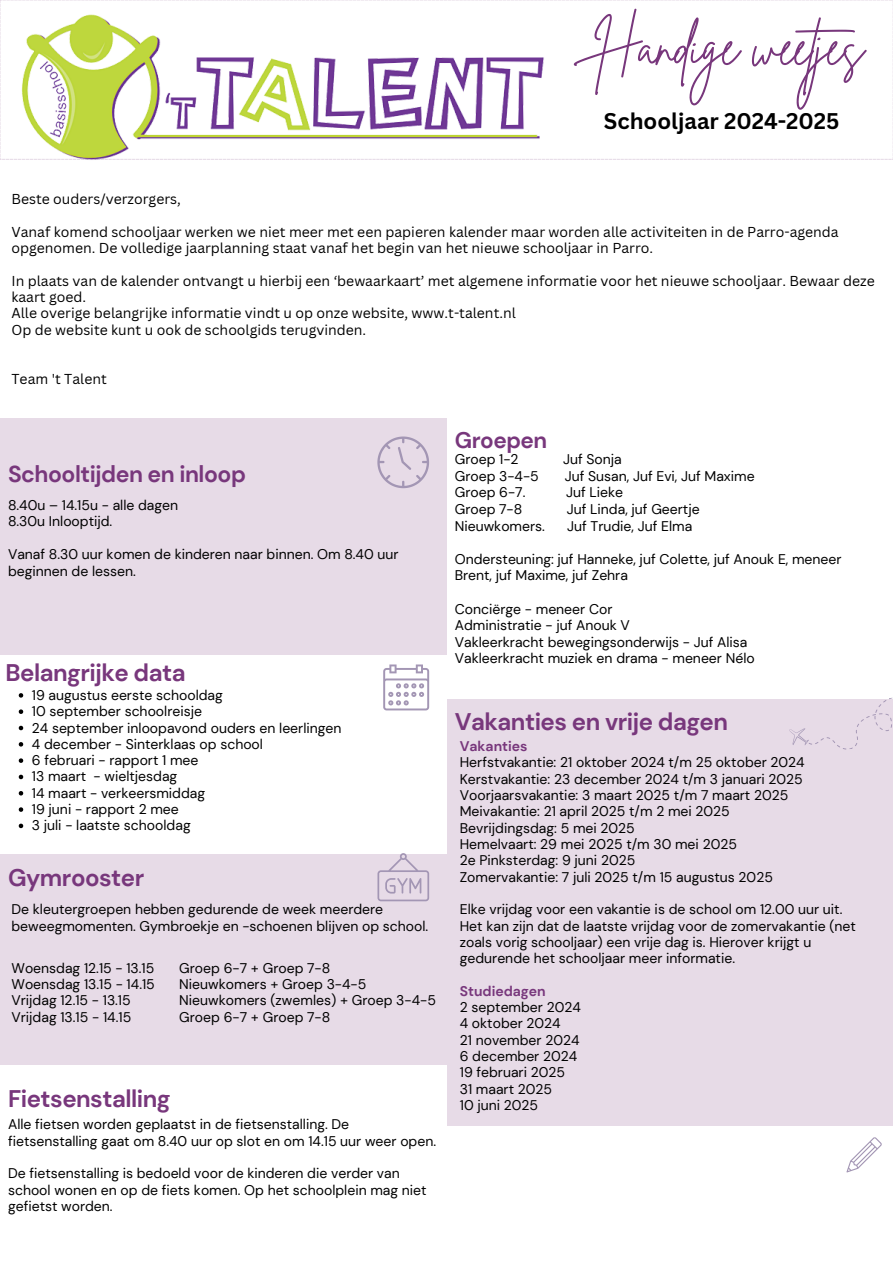
<style>
.page{position:relative;width:893px;height:1263px;background:#fff}
.page>*{position:absolute;margin:0;border:0;box-sizing:border-box;transform-origin:0 0}
.t1{font:53.18px "Brittany Signature";letter-spacing:-.025em;color:#78377c}
.t2{font:700 24px "DM Sans";letter-spacing:-.02em;color:#78377c}
.t3{font:700 23.02px "DM Sans";letter-spacing:-.02em;color:#78377c}
.t4{font:700 22.5px "DM Sans";letter-spacing:-.02em;color:#78377c}
.t5{font:700 22.05px "Canva Sans";color:#000}
.t6{font:14.02px/16.4px "DM Sans";color:#000}
.t7{font:14.02px/16.4px "Canva Sans";color:#000}
.t8{font:700 14.02px "DM Sans";color:#78377c}
</style>
<div class="page">
<svg style="left:0;top:0;width:893px;height:159px"></svg>
<div style="left:0;top:418px;width:447px;height:237px;background:#e7dbe7"></div>
<div style="left:446px;top:418px;width:447px;height:261px;background:#fff"></div>
<svg style="left:377px;top:436px;width:52px;height:52px"></svg>
<svg style="left:19px;top:693px;width:4px;height:5px"></svg>
<svg style="left:19px;top:709px;width:4px;height:5px"></svg>
<svg style="left:19px;top:726px;width:4px;height:4px"></svg>
<svg style="left:19px;top:742px;width:4px;height:4px"></svg>
<svg style="left:19px;top:758px;width:4px;height:5px"></svg>
<svg style="left:19px;top:775px;width:4px;height:4px"></svg>
<svg style="left:19px;top:791px;width:4px;height:4px"></svg>
<svg style="left:19px;top:807px;width:4px;height:5px"></svg>
<svg style="left:19px;top:824px;width:4px;height:4px"></svg>
<svg style="left:383px;top:664px;width:46px;height:46px"></svg>
<div style="left:446px;top:699px;width:447px;height:426px;background:#e7dbe7"></div>
<svg style="left:789px;top:697px;width:104px;height:53px"></svg>
<svg style="left:846px;top:1137px;width:35px;height:35px"></svg>
<img style="left:11px;top:7px;width:541px;height:153px">
<div style="left:0;top:854px;width:447px;height:211px;background:#e7dbe7"></div>
<svg style="left:377px;top:853px;width:52px;height:48px"></svg>
<p class="t1" style="left:595px;top:12px;width:276px">Handige weetjes</p>
<p class="t5" style="left:604px;top:105px;width:237px">Schooljaar 2024-2025</p>
<p class="t7" style="left:11px;top:190px;width:171px">Beste ouders/verzorgers,</p>
<p class="t7" style="left:11px;top:223px;width:829px">Vanaf komend schooljaar werken we niet meer met een papieren kalender maar worden alle activiteiten in de Parro-agenda opgenomen. De volledige jaarplanning staat vanaf het begin van het nieuwe schooljaar in Parro.</p>
<p class="t7" style="left:11px;top:272px;width:864px">In plaats van de kalender ontvangt u hierbij een ‘bewaarkaart’ met algemene informatie voor het nieuwe schooljaar. Bewaar deze kaart goed.</p>
<p class="t7" style="left:11px;top:305px;width:506px">Alle overige belangrijke informatie vindt u op onze website, www.t-talent.nl</p>
<p class="t7" style="left:11px;top:321px;width:356px">Op de website kunt u ook de schoolgids terugvinden.</p>
<p class="t7" style="left:11px;top:370px;width:97px">Team 't Talent</p>
<p class="t3" style="left:8px;top:459px;width:239px">Schooltijden en inloop</p>
<h2 class="t6" style="left:8px;top:497px;width:172px">8.40u – 14.15u - alle dagen</h2>
<p class="t6" style="left:8px;top:513px;width:106px">8.30u Inlooptijd.</p>
<p class="t6" style="left:8px;top:546px;width:392px;line-height:16.6px">Vanaf 8.30 uur komen de kinderen naar binnen. Om 8.40 uur beginnen de lessen.</p>
<h1 class="t2" style="left:6px;top:657px;width:182px">Belangrijke data</h1>
<h2 class="t6" style="left:32px;top:687px;width:192px">19 augustus eerste schooldag</h2>
<p class="t6" style="left:32px;top:703px;width:172px">10 september schoolreisje</p>
<p class="t6" style="left:32px;top:719px;width:311px">24 september inloopavond ouders en leerlingen</p>
<p class="t6" style="left:32px;top:736px;width:233px">4 december - Sinterklaas op school</p>
<p class="t6" style="left:32px;top:752px;width:168px">6 februari - rapport 1 mee</p>
<p class="t6" style="left:32px;top:768px;width:147px">13 maart - wieltjesdag</p>
<p class="t6" style="left:32px;top:785px;width:175px">14 maart - verkeersmiddag</p>
<p class="t6" style="left:32px;top:801px;width:148px">19 juni - rapport 2 mee</p>
<p class="t6" style="left:32px;top:817px;width:160px">3 juli - laatste schooldag</p>
<p class="t2" style="left:8px;top:862px;width:138px">Gymrooster</p>
<p class="t6" style="left:11px;top:901px;width:418px">De kleutergroepen hebben gedurende de week meerdere beweegmomenten. Gymbroekje en -schoenen blijven op school.</p>
<p class="t6" style="left:11px;top:960px;width:144px">Woensdag 12.15 - 13.15</p>
<p class="t6" style="left:11px;top:976px;width:145px">Woensdag 13.15 - 14.15</p>
<p class="t6" style="left:11px;top:992px;width:121px">Vrijdag 12.15 - 13.15</p>
<p class="t6" style="left:11px;top:1008px;width:121px">Vrijdag 13.15 - 14.15</p>
<p class="t6" style="left:179px;top:960px;width:153px">Groep 6-7 + Groep 7-8</p>
<p class="t6" style="left:179px;top:976px;width:188px">Nieuwkomers + Groep 3-4-5</p>
<p class="t6" style="left:179px;top:992px;width:258px">Nieuwkomers (zwemles) + Groep 3-4-5</p>
<p class="t6" style="left:179px;top:1008px;width:153px">Groep 6-7 + Groep 7-8</p>
<p class="t2" style="left:8px;top:1083px;width:164px">Fietsenstalling</p>
<p class="t6" style="left:8px;top:1116px;width:429px">Alle fietsen worden geplaatst in de fietsenstalling. De fietsenstalling gaat om 8.40 uur op slot en om 14.15 uur weer open.</p>
<p class="t6" style="left:8px;top:1165px;width:420px">De fietsenstalling is bedoeld voor de kinderen die verder van school wonen en op de fiets komen. Op het schoolplein mag niet gefietst worden.</p>
<p class="t4" style="left:455px;top:425px;width:94px">Groepen</p>
<p class="t6" style="left:455px;top:451px;width:65px">Groep 1-2</p>
<p class="t6" style="left:563px;top:451px;width:60px">Juf Sonja</p>
<h2 class="t6" style="left:455px;top:468px;width:86px">Groep 3-4-5</h2>
<h2 class="t6" style="left:565px;top:468px;width:191px">Juf Susan, Juf Evi, Juf Maxime</h2>
<p class="t6" style="left:455px;top:484px;width:72px">Groep 6-7.</p>
<p class="t6" style="left:566px;top:484px;width:59px">Juf Lieke</p>
<p class="t6" style="left:455px;top:501px;width:69px">Groep 7-8</p>
<p class="t6" style="left:567px;top:501px;width:134px">Juf Linda, juf Geertje</p>
<p class="t6" style="left:455px;top:518px;width:92px">Nieuwkomers.</p>
<p class="t6" style="left:567px;top:518px;width:127px">Juf Trudie, Juf Elma</p>
<p class="t6" style="left:455px;top:551px;width:388px;line-height:16.6px">Ondersteuning: juf Hanneke, juf Colette, juf Anouk E, meneer<br>Brent, juf Maxime, juf Zehra</p>
<p class="t6" style="left:455px;top:601px;width:159px">Conciërge - meneer Cor</p>
<p class="t6" style="left:455px;top:617px;width:177px">Administratie - juf Anouk V</p>
<p class="t6" style="left:455px;top:634px;width:294px">Vakleerkracht bewegingsonderwijs - Juf Alisa</p>
<p class="t6" style="left:455px;top:650px;width:301px">Vakleerkracht muziek en drama - meneer Nélo</p>
<p class="t2" style="left:455px;top:706px;width:275px">Vakanties en vrije dagen</p>
<p class="t8" style="left:460px;top:737px;width:69px">Vakanties</p>
<p class="t6" style="left:460px;top:754px;width:346px">Herfstvakantie: 21 oktober 2024 t/m 25 oktober 2024</p>
<p class="t6" style="left:460px;top:771px;width:344px">Kerstvakantie: 23 december 2024 t/m 3 januari 2025</p>
<p class="t6" style="left:460px;top:787px;width:330px">Voorjaarsvakantie: 3 maart 2025 t/m 7 maart 2025</p>
<p class="t6" style="left:460px;top:803px;width:271px">Meivakantie: 21 april 2025 t/m 2 mei 2025</p>
<p class="t6" style="left:460px;top:820px;width:176px">Bevrijdingsdag: 5 mei 2025</p>
<p class="t6" style="left:460px;top:836px;width:279px">Hemelvaart: 29 mei 2025 t/m 30 mei 2025</p>
<p class="t6" style="left:460px;top:852px;width:177px">2e Pinksterdag: 9 juni 2025</p>
<p class="t6" style="left:460px;top:868px;width:315px">Zomervakantie: 7 juli 2025 t/m 15 augustus 2025</p>
<p class="t6" style="left:460px;top:901px;width:384px">Elke vrijdag voor een vakantie is de school om 12.00 uur uit.</p>
<h2 class="t6" style="left:460px;top:917px;width:398px">Het kan zijn dat de laatste vrijdag voor de zomervakantie (net zoals vorig schooljaar) een vrije dag is. Hierover krijgt u</h2>
<h2 class="t6" style="left:460px;top:950px;width:277px">gedurende het schooljaar meer informatie.</h2>
<p class="t8" style="left:460px;top:982px;width:88px">Studiedagen</p>
<p class="t6" style="left:460px;top:999px;width:123px">2 september 2024</p>
<p class="t6" style="left:460px;top:1015px;width:102px">4 oktober 2024</p>
<p class="t6" style="left:460px;top:1032px;width:121px">21 november 2024</p>
<h2 class="t6" style="left:460px;top:1048px;width:119px">6 december 2024</h2>
<p class="t6" style="left:460px;top:1064px;width:107px">19 februari 2025</p>
<p class="t6" style="left:460px;top:1081px;width:94px">31 maart 2025</p>
<p class="t6" style="left:460px;top:1097px;width:80px">10 juni 2025</p>
</div>
